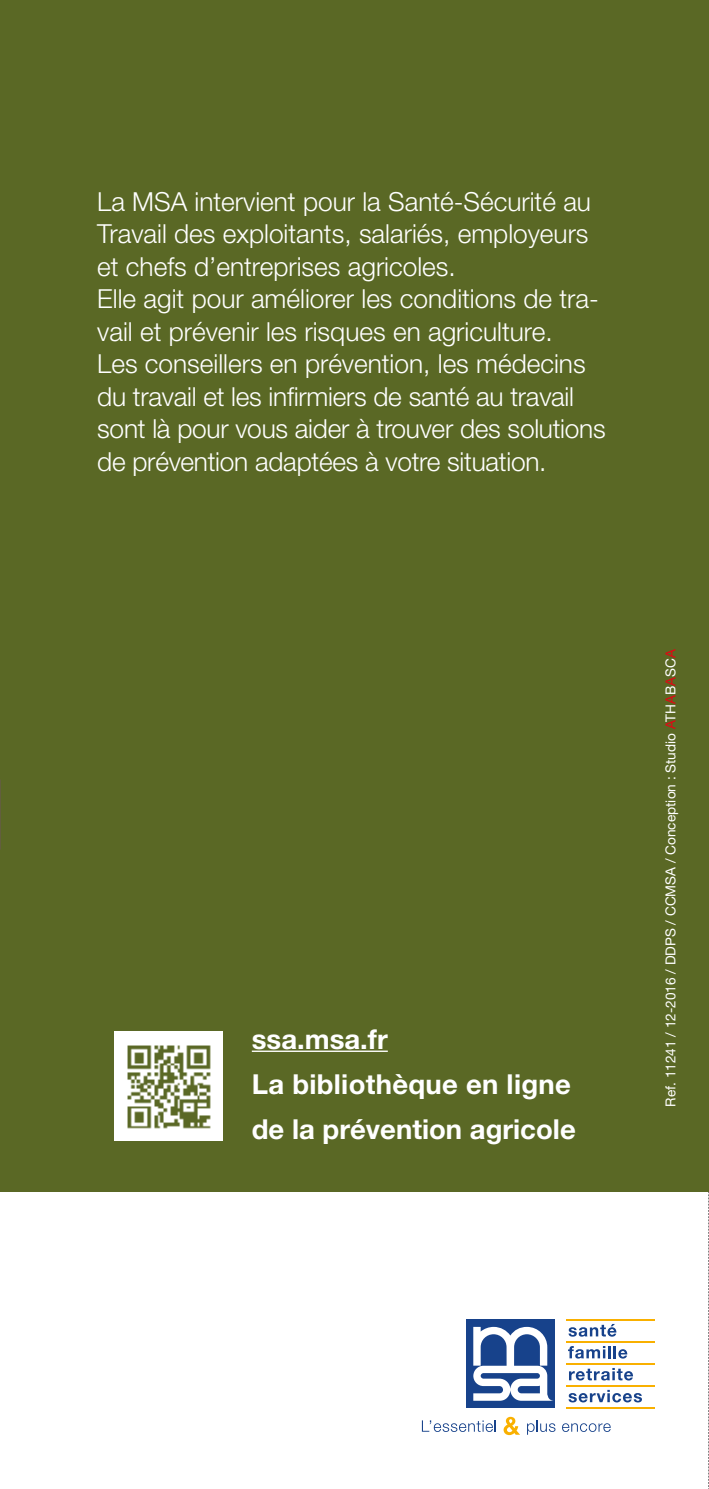
<style>
.page{position:relative;width:709px;height:1489px;background:#fff}
.page>*{position:absolute;margin:0;border:0;box-sizing:border-box;transform-origin:0 0}
.t1{font:700 27.5px/45px "Helvetica Neue";color:#fff}
.t2{font:300 26.25px/32.5px "Helvetica Neue LT";color:#fff}
.t3{font:13.75px "Helvetica Neue";color:#fff}
.s1{color:#e30613}
</style>
<div class="page">
<svg style="left:708px;top:1191px;width:1px;height:296px"></svg>
<svg style="left:568px;top:1323px;width:48px;height:13px"></svg>
<svg style="left:568px;top:1346px;width:59px;height:12px"></svg>
<svg style="left:569px;top:1368px;width:64px;height:12px"></svg>
<svg style="left:568px;top:1389px;width:74px;height:13px"></svg>
<hr style="left:566px;top:1319px;width:89px;height:1px;background:#f9b000">
<hr style="left:566px;top:1341px;width:89px;height:1px;background:#f9b000">
<hr style="left:566px;top:1362px;width:89px;height:2px;background:#f9b000">
<hr style="left:566px;top:1384px;width:89px;height:1px;background:#f9b000">
<hr style="left:566px;top:1406px;width:89px;height:1px;background:#f9b000">
<div style="left:466px;top:1319px;width:88px;height:88px;background:#17428b"></div>
<svg style="left:473px;top:1326px;width:78px;height:74px"></svg>
<svg style="left:422px;top:1420px;width:74px;height:11px"></svg>
<svg style="left:503px;top:1416px;width:17px;height:18px"></svg>
<svg style="left:527px;top:1420px;width:28px;height:14px"></svg>
<svg style="left:562px;top:1423px;width:48px;height:8px"></svg>
<div style="left:0;top:0;width:709px;height:1191px;background:#5a6825"></div>
<hr style="left:252px;top:1050px;width:136px;height:1px;background:#fff">
<div style="left:115px;top:1031px;width:108px;height:110px;background:#fff"></div>
<img style="left:127px;top:1045px;width:84px;height:84px">
<p class="t2" style="left:97px;top:188px;width:510px">La MSA intervient pour la Santé-Sécurité au Travail des exploitants, salariés, employeurs et chefs d’entreprises agricoles.<br>Elle agit pour améliorer les conditions de tra&shy;vail et prévenir les risques en agriculture.<br>Les conseillers en prévention, les médecins du travail et les infirmiers de santé au travail sont là pour vous aider à trouver des solutions de prévention adaptées à votre situation.</p>
<p class="t1" style="left:252px;top:1018px;width:325px">ssa.msa.fr<br>La bibliothèque en ligne de la prévention agricole</p>
<p class="t3" style="left:665px;top:1106px;width:459px;rotate:-90deg">Ref. 11241 / 12-2016 / DDPS / CCMSA / Conception : Studio <span class="s1">A</span>TH<span class="s1">A</span>B<span class="s1">A</span>SC<span class="s1">A</span></p>
</div>
